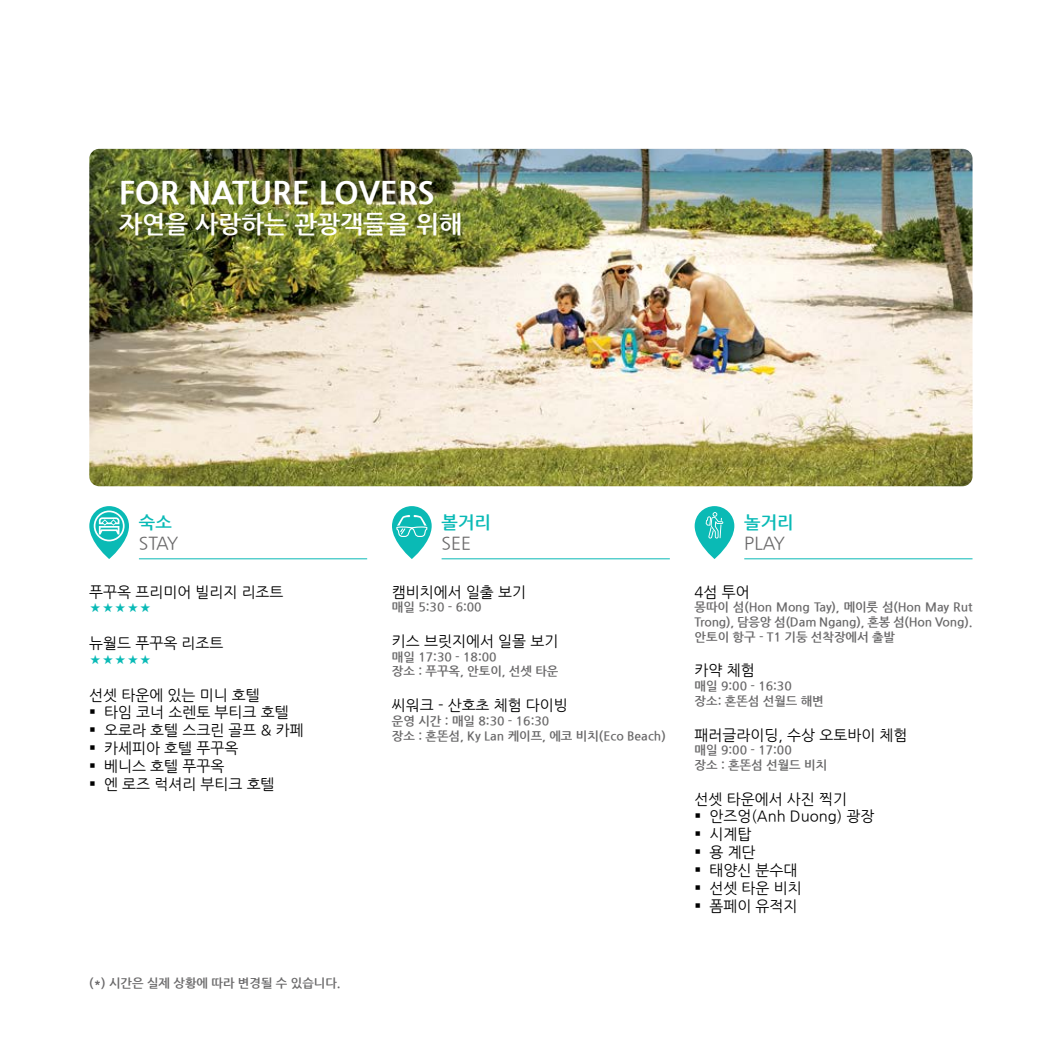
<style>
.page{position:relative;width:1042px;height:1042px;background:#fff}
.page>*{position:absolute;margin:0;border:0;box-sizing:border-box;transform-origin:0 0}
.t1{font:800 31.5px "Nanum Gothic";color:#fff}
.t2{font:700 24.5px "Nanum Gothic";color:#fff}
.t3{font:17.5px "Nanum Gothic";color:#6a696a}
.t4{font:700 17.5px "Nanum Gothic";color:#09bab6}
.t5{font:14.88px/17.8px "Nanum Gothic";color:#000}
.t6{font:700 12.25px/14.7px "Nanum Gothic";color:#6a696a}
</style>
<div class="page">
<img style="left:89px;top:149px;width:883px;height:337px">
<svg style="left:89px;top:506px;width:40px;height:53px"></svg>
<svg style="left:94px;top:510px;width:31px;height:31px"></svg>
<hr style="left:744px;top:558px;width:228px;height:1px;background:#09bab6">
<hr style="left:441px;top:558px;width:229px;height:1px;background:#09bab6">
<hr style="left:139px;top:558px;width:228px;height:1px;background:#09bab6">
<svg style="left:392px;top:506px;width:40px;height:53px"></svg>
<svg style="left:396px;top:515px;width:31px;height:22px"></svg>
<svg style="left:694px;top:506px;width:40px;height:53px"></svg>
<svg style="left:705px;top:512px;width:18px;height:26px"></svg>
<h1 class="t1" style="left:119px;top:176px;width:317px">FOR NATURE LOVERS</h1>
<h2 class="t2" style="left:119px;top:213px;width:344px">자연을 사랑하는 관광객들을 위해</h2>
<h3 class="t4" style="left:139px;top:513px;width:34px">숙소</h3>
<h3 class="t3" style="left:139px;top:535px;width:41px">STAY</h3>
<p class="t5" style="left:89px;top:583px;width:196px">푸꾸옥 프리미어 빌리지 리조트</p>
<p class="t5" style="left:89px;top:635px;width:136px">뉴월드 푸꾸옥 리조트</p>
<p class="t5" style="left:104px;top:686px;width:201px;text-indent:-15px">선셋 타운에 있는 미니 호텔<br>타임 코너 소렌토 부티크 호텔 오로라 호텔 스크린 골프 &amp; 카페 카세피아 호텔 푸꾸옥<br>베니스 호텔 푸꾸옥<br>엔 로즈 럭셔리 부티크 호텔</p>
<p class="t6" style="left:89px;top:976px;width:253px">(*) 시간은 실제 상황에 따라 변경될 수 있습니다.</p>
<h3 class="t4" style="left:442px;top:513px;width:51px">볼거리</h3>
<h3 class="t3" style="left:442px;top:535px;width:31px">SEE</h3>
<p class="t5" style="left:392px;top:583px;width:136px">캠비치에서 일출 보기</p>
<p class="t6" style="left:392px;top:600px;width:91px">매일 5:30 - 6:00</p>
<p class="t5" style="left:392px;top:632px;width:168px">키스 브릿지에서 일몰 보기</p>
<p class="t6" style="left:392px;top:650px;width:168px">매일 17:30 - 18:00<br>장소 : 푸꾸옥, 안토이, 선셋 타운</p>
<p class="t5" style="left:392px;top:697px;width:177px">씨워크 - 산호초 체험 다이빙</p>
<p class="t6" style="left:392px;top:714px;width:275px">운영 시간 : 매일 8:30 - 16:30<br>장소 : 혼똔섬, Ky Lan 케이프, 에코 비치(Eco Beach)</p>
<h3 class="t4" style="left:744px;top:513px;width:51px">놀거리</h3>
<h3 class="t3" style="left:744px;top:535px;width:42px">PLAY</h3>
<p class="t5" style="left:694px;top:583px;width:57px">4섬 투어</p>
<p class="t6" style="left:694px;top:600px;width:279px;text-align:justify">몽따이 섬(Hon Mong Tay), 메이룻 섬(Hon May Rut Trong), 담응앙 섬(Dam Ngang), 혼봉 섬(Hon Vong). 안토이 항구 - T1 기둥 선착장에서 출발</p>
<p class="t5" style="left:694px;top:662px;width:62px">카약 체험</p>
<p class="t6" style="left:694px;top:679px;width:131px">매일 9:00 - 16:30<br>장소: 혼똔섬 선월드 해변</p>
<p class="t5" style="left:694px;top:726px;width:214px">패러글라이딩, 수상 오토바이 체험</p>
<p class="t6" style="left:694px;top:743px;width:134px">매일 9:00 - 17:00<br>장소 : 혼똔섬 선월드 비치</p>
<p class="t5" style="left:709px;top:790px;width:166px;text-indent:-15px">선셋 타운에서 사진 찍기 안즈엉(Anh Duong) 광장 시계탑<br>용 계단<br>태양신 분수대<br>선셋 타운 비치<br>폼페이 유적지</p>
</div>
